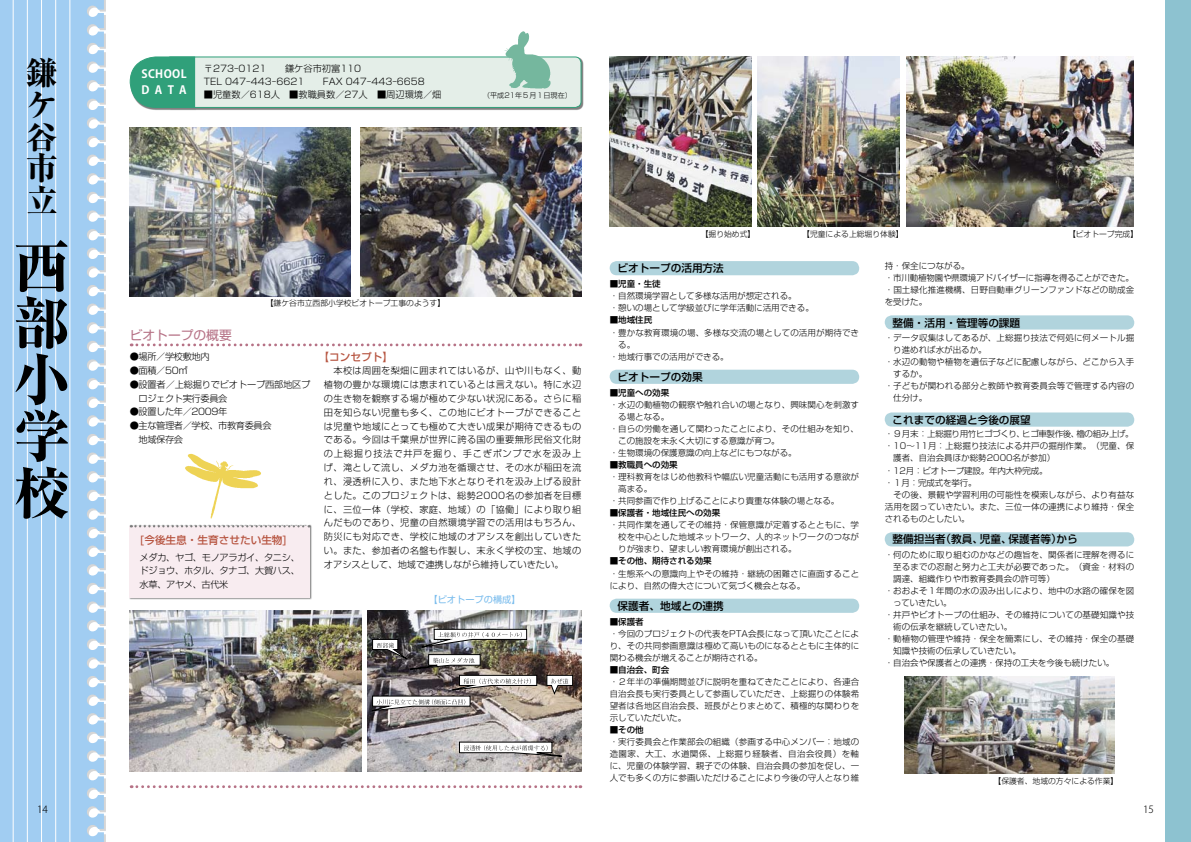
<style>
.page{position:relative;width:1191px;height:842px;background:#fff}
.page>*{position:absolute;margin:0;border:0;box-sizing:border-box;transform-origin:0 0}
.t1{font:800 56.7px/56.7px "Ryumin Pro";color:#000;text-align:justify}
.t2{font:800 31.9px/31.9px "Ryumin Pro";color:#000;text-align:justify}
.t3{font:12.8px "Shin Go Pro";color:#b67286}
.t4{font:700 11.3px/15.6px "Koz Go Pro";letter-spacing:.035em;color:#fff}
.t5{font:500 10.6px "Shin Go Pro";color:#000}
.t6{font:500 10.6px "Shin Go Pro";color:#b75541}
.t7{font:300 9.9px "Koz Go Pro";color:#000}
.t8{font:300 9.2px/13.8px "Shin Go Pro";color:#000;text-align:justify}
.t9{font:300 9.2px/13.8px "Shin Go Pro";letter-spacing:-.04em;color:#000}
.t10{font:300 9.2px/13.8px "Shin Go Pro";letter-spacing:-.02em;color:#000}
.t11{font:9.2px "Shin Go Pro";color:#79bced}
.t12{font:300 8.5px/12.1px "Shin Go Pro";letter-spacing:.01em;color:#000;text-align:justify}
.t13{font:500 8.5px "Shin Go Pro";color:#000}
.t14{font:300 8.5px "Shin Go Pro";letter-spacing:-.045em;color:#000}
.t15{font:300 8.5px "Shin Go Pro";letter-spacing:-.02em;color:#000}
.t16{font:300 7.8px "Shin Go Pro";color:#000}
.t17{font:300 7.1px "Shin Go Pro";color:#000}
</style>
<div class="page">
<svg style="left:0;top:0;width:104px;height:842px;fill:#a1cdf2"></svg>
<hr style="left:13px;top:0;width:1px;height:842px;background:#fff">
<hr style="left:27px;top:0;width:1px;height:842px;background:#fff">
<hr style="left:41px;top:0;width:1px;height:842px;background:#fff">
<hr style="left:55px;top:0;width:1px;height:842px;background:#fff">
<hr style="left:70px;top:0;width:1px;height:842px;background:#fff">
<div style="left:131px;top:57px;width:456px;height:57px;background:#000;opacity:.5"></div>
<div style="left:165px;top:57px;width:416px;height:50px;background:#e4eee8;border-radius:6px"></div>
<div style="left:164px;top:57px;width:417px;height:51px;border:1px solid #30a07a;border-radius:6px"></div>
<svg style="left:130px;top:56px;width:66px;height:52px"></svg>
<svg style="left:131px;top:343px;width:450px;height:3px"></svg>
<svg style="left:131px;top:785px;width:450px;height:3px"></svg>
<img style="left:904px;top:677px;width:210px;height:97px">
<img style="left:609px;top:57px;width:142px;height:170px">
<img style="left:758px;top:57px;width:141px;height:170px">
<img style="left:906px;top:57px;width:227px;height:170px">
<div style="left:884px;top:532px;width:250px;height:14px;background:#b1d4dd;border-radius:7px"></div>
<div style="left:884px;top:412px;width:250px;height:15px;background:#b1d4dd;border-radius:7px"></div>
<div style="left:884px;top:315px;width:250px;height:15px;background:#b1d4dd;border-radius:7px"></div>
<div style="left:609px;top:599px;width:250px;height:14px;background:#b1d4dd;border-radius:7px"></div>
<div style="left:609px;top:370px;width:250px;height:14px;background:#b1d4dd;border-radius:7px"></div>
<div style="left:609px;top:261px;width:250px;height:14px;background:#b1d4dd;border-radius:7px"></div>
<div style="left:129px;top:525px;width:199px;height:81px;background:#000;opacity:.5"></div>
<div style="left:130px;top:526px;width:180px;height:72px;background:#f8ecf0"></div>
<svg style="left:131px;top:525px;width:179px;height:2px"></svg>
<img style="left:360px;top:128px;width:221px;height:168px">
<img style="left:130px;top:128px;width:221px;height:168px">
<img style="left:130px;top:610px;width:232px;height:162px">
<img style="left:368px;top:610px;width:213px;height:162px">
<svg style="left:459px;top:742px;width:118px;height:16px"></svg>
<img style="left:367px;top:629px;width:170px;height:83px">
<svg style="left:546px;top:675px;width:27px;height:20px"></svg>
<img style="left:185px;top:454px;width:76px;height:65px">
<img style="left:504px;top:31px;width:46px;height:58px">
<div style="left:1165px;top:0;width:26px;height:842px;background:#8dc2d0"></div>
<h2 class="t2" style="left:26px;top:54px;width:32px">鎌ケ谷市立</h2>
<h1 class="t1" style="left:13px;top:233px;width:56px">西部小学校</h1>
<h3 class="t4" style="left:141px;top:67px;width:47px">SCHOOL<br>DATA</h3>
<p class="t8" style="left:204px;top:61px;width:223px;line-height:12.8px">〒273-0121　　鎌ケ谷市初富110<br>TEL 047-443-6621　　FAX 047-443-6658</p>
<p class="t8" style="left:204px;top:86px;width:239px">■児童数／618人　■教職員数／27人　■周辺環境／畑</p>
<p class="t17" style="left:483px;top:90px;width:90px">（平成21年５月１日現在）</p>
<h3 class="t3" style="left:130px;top:325px;width:104px">ビオトープの概要</h3>
<p class="t16" style="left:266px;top:297px;width:181px">【鎌ケ谷市立西部小学校ビオトープ工事のようす】</p>
<p class="t8" style="left:130px;top:349px;width:81px">●場所／学校敷地内</p>
<p class="t8" style="left:130px;top:362px;width:59px">●面積／50㎡</p>
<p class="t10" style="left:139px;top:376px;width:173px;text-indent:-9px">●設置者／上総掘りでビオトープ西部地区プロジェクト実行委員会</p>
<p class="t9" style="left:130px;top:404px;width:99px">●設置した年／2009年</p>
<p class="t9" style="left:130px;top:418px;width:143px">●主な管理者／学校、市教育委員会　地域保存会</p>
<p class="t6" style="left:140px;top:531px;width:149px">[今後生息・生育させたい生物]</p>
<p class="t8" style="left:140px;top:549px;width:162px">メダカ、ヤゴ、モノアラガイ、タニシ、ドジョウ、ホタル、タナゴ、大賀ハス、水草、アヤメ、古代米</p>
<p class="t6" style="left:324px;top:349px;width:71px">【コンセプト】</p>
<p class="t8" style="left:324px;top:363px;width:259px">　本校は周囲を梨畑に囲まれてはいるが、山や川もなく、動植物の豊かな環境には恵まれているとは言えない。特に水辺の生き物を観察する場が極めて少ない状況にある。さらに稲田を知らない児童も多く、この地にビオトープができることは児童や地域にとっても極めて大きい成果が期待できるものである。今回は千葉県が世界に誇る国の重要無形民俗文化財の上総掘り技法で井戸を掘り、手こぎポンプで水を汲み上げ、滝として流し、メダカ池を循環させ、その水が稲田を流れ、浸透枡に入り、また地下水となりそれを汲み上げる設計とした。このプロジェクトは、総勢2000名の参加者を目標に、三位一体（学校、家庭、地域）の「協働」により取り組んだものであり、児童の自然環境学習での活用はもちろん、防災にも対応でき、学校に地域のオアシスを創出していきたい。また、参加者の名盤も作製し、末永く学校の宝、地域のオアシスとして、地域で連携しながら維持していきたい。</p>
<p class="t11" style="left:428px;top:592px;width:94px">【ビオトープの構成】</p>
<p class="t16" style="left:701px;top:227px;width:56px">【掘り始め式】</p>
<p class="t16" style="left:802px;top:227px;width:103px">【児童による上総堀り体験】</p>
<p class="t16" style="left:1068px;top:227px;width:72px">【ビオトープ完成】</p>
<p class="t5" style="left:617px;top:259px;width:108px">ビオトープの活用方法</p>
<p class="t13" style="left:609px;top:277px;width:53px">■児童・生徒</p>
<p class="t12" style="left:609px;top:289px;width:206px">・自然環境学習として多様な活用が想定される。<br>・憩いの場として学級並びに学年活動に活用できる。</p>
<p class="t13" style="left:609px;top:313px;width:44px">■地域住民</p>
<p class="t12" style="left:609px;top:325px;width:251px">・豊かな教育環境の場、多様な交流の場としての活用が期待でき</p>
<p class="t12" style="left:618px;top:337px;width:19px">る。</p>
<p class="t12" style="left:609px;top:349px;width:121px">・地域行事での活用ができる。</p>
<p class="t13" style="left:609px;top:385px;width:61px">■児童への効果</p>
<p class="t12" style="left:609px;top:397px;width:251px">・水辺の動植物の観察や触れ合いの場となり、興味関心を刺激す</p>
<p class="t12" style="left:618px;top:409px;width:53px">る場となる。</p>
<p class="t12" style="left:609px;top:422px;width:251px">・自らの労働を通して関わったことにより、その仕組みを知り、</p>
<p class="t12" style="left:618px;top:434px;width:163px">この施設を末永く大切にする意識が育つ。</p>
<p class="t12" style="left:609px;top:446px;width:189px">・生物環境の保護意識の向上などにもつながる。</p>
<p class="t13" style="left:609px;top:458px;width:70px">■教職員への効果</p>
<p class="t12" style="left:609px;top:470px;width:251px">・理科教育をはじめ他教科や幅広い児童活動にも活用する意欲が</p>
<p class="t12" style="left:618px;top:482px;width:36px">高まる。</p>
<p class="t12" style="left:609px;top:494px;width:231px">・共同参画で作り上げることにより貴重な体験の場となる。</p>
<p class="t13" style="left:609px;top:506px;width:112px">■保護者・地域住民への効果</p>
<p class="t12" style="left:618px;top:518px;width:242px;text-indent:-9px">・共同作業を通してその維持・保管意識が定着するとともに、学校を中心とした地域ネットワーク、人的ネットワークのつながりが強まり、望ましい教育環境が創出される。</p>
<p class="t13" style="left:609px;top:554px;width:104px">■その他、期待される効果</p>
<p class="t12" style="left:609px;top:566px;width:251px">・生態系への意識向上やその維持・継続の困難さに直面することにより、自然の偉大さについて気づく機会となる。</p>
<p class="t13" style="left:609px;top:614px;width:36px">■保護者</p>
<p class="t12" style="left:609px;top:626px;width:251px">・今回のプロジェクトの代表をPTA会長になって頂いたことにより、その共同参画意識は極めて高いものになるとともに主体的に関わる機会が増えることが期待される。</p>
<p class="t13" style="left:609px;top:663px;width:61px">■自治会、町会</p>
<p class="t12" style="left:609px;top:675px;width:251px">・２年半の準備期間並びに説明を重ねてきたことにより、各連合自治会長も実行委員として参画していただき、上総掘りの体験希望者は各地区自治会長、班長がとりまとめて、積極的な関わりを示していただいた。</p>
<p class="t13" style="left:609px;top:723px;width:36px">■その他</p>
<p class="t12" style="left:609px;top:735px;width:251px">・実行委員会と作業部会の組織（参画する中心メンバー：地域の造園家、大工、水道関係、上総掘り経験者、自治会役員）を軸に、児童の体験学習、親子での体験、自治会員の参加を促し、一人でも多くの方に参画いただけることにより今後の守人となり維</p>
<p class="t5" style="left:617px;top:368px;width:87px">ビオトープの効果</p>
<p class="t5" style="left:617px;top:597px;width:108px">保護者、地域との連携</p>
<p class="t12" style="left:884px;top:258px;width:251px;text-align:left">持・保全につながる。<br>・市川動植物園や県環境アドバイザーに指導を得ることができた。・国土緑化推進機構、日野自動車グリーンファンドなどの助成金を受けた。</p>
<p class="t12" style="left:884px;top:331px;width:251px">・データ収集はしてあるが、上総掘り技法で何処に何メートル掘</p>
<p class="t12" style="left:893px;top:343px;width:95px">り進めれば水が出るか。</p>
<p class="t12" style="left:884px;top:355px;width:251px">・水辺の動物や植物を遺伝子などに配慮しながら、どこから入手</p>
<p class="t12" style="left:893px;top:367px;width:36px">するか。</p>
<p class="t12" style="left:884px;top:379px;width:251px">・子どもが関われる部分と教師や教育委員会等で管理する内容の</p>
<p class="t12" style="left:893px;top:391px;width:36px">仕分け。</p>
<p class="t14" style="left:884px;top:427px;width:250px">・９月末：上総掘り用竹ヒゴづくり、ヒゴ車製作後、櫓の組み上げ。</p>
<p class="t12" style="left:884px;top:439px;width:251px">・10〜11月：上総掘り技法による井戸の掘削作業。（児童、保</p>
<p class="t12" style="left:893px;top:451px;width:163px">護者、自治会員ほか総勢2000名が参加）</p>
<p class="t15" style="left:884px;top:463px;width:164px">・12月：ビオトープ建設。年内大枠完成。</p>
<p class="t15" style="left:884px;top:475px;width:93px">・１月：完成式を挙行。</p>
<p class="t12" style="left:884px;top:487px;width:251px">　その後、景観や学習利用の可能性を模索しながら、より有益な</p>
<p class="t12" style="left:884px;top:499px;width:251px">活用を図っていきたい。また、三位一体の連携により維持・保全</p>
<p class="t12" style="left:884px;top:511px;width:87px">されるものとしたい。</p>
<p class="t12" style="left:884px;top:548px;width:251px">・何のために取り組むのかなどの趣旨を、関係者に理解を得るに</p>
<p class="t12" style="left:893px;top:560px;width:242px">至るまでの忍耐と努力と工夫が必要であった。（資金・材料の</p>
<p class="t12" style="left:893px;top:572px;width:163px">調達、組織作りや市教育委員会の許可等）</p>
<p class="t12" style="left:884px;top:584px;width:251px">・おおよそ１年間の水の汲み出しにより、地中の水路の確保を図</p>
<p class="t12" style="left:893px;top:596px;width:60px">っていきたい。</p>
<p class="t12" style="left:884px;top:608px;width:251px">・井戸やビオトープの仕組み、その維持についての基礎知識や技</p>
<p class="t12" style="left:893px;top:620px;width:121px">術の伝承を継続していきたい。</p>
<p class="t12" style="left:884px;top:632px;width:251px">・動植物の管理や維持・保全を簡素にし、その維持・保全の基礎</p>
<p class="t12" style="left:893px;top:644px;width:129px">知識や技術の伝承していきたい。</p>
<p class="t12" style="left:884px;top:656px;width:231px">・自治会や保護者との連携・保持の工夫を今後も続けたい。</p>
<p class="t5" style="left:892px;top:314px;width:129px">整備・活用・管理等の課題</p>
<p class="t5" style="left:892px;top:411px;width:140px">これまでの経過と今後の展望</p>
<p class="t5" style="left:892px;top:531px;width:186px">整備担当者(教員、児童、保護者等)から</p>
<p class="t16" style="left:993px;top:774px;width:126px">【保護者、地域の方々による作業】</p>
<p class="t7" style="left:37px;top:803px;width:12px">14</p>
<p class="t7" style="left:1143px;top:803px;width:12px">15</p>
</div>
